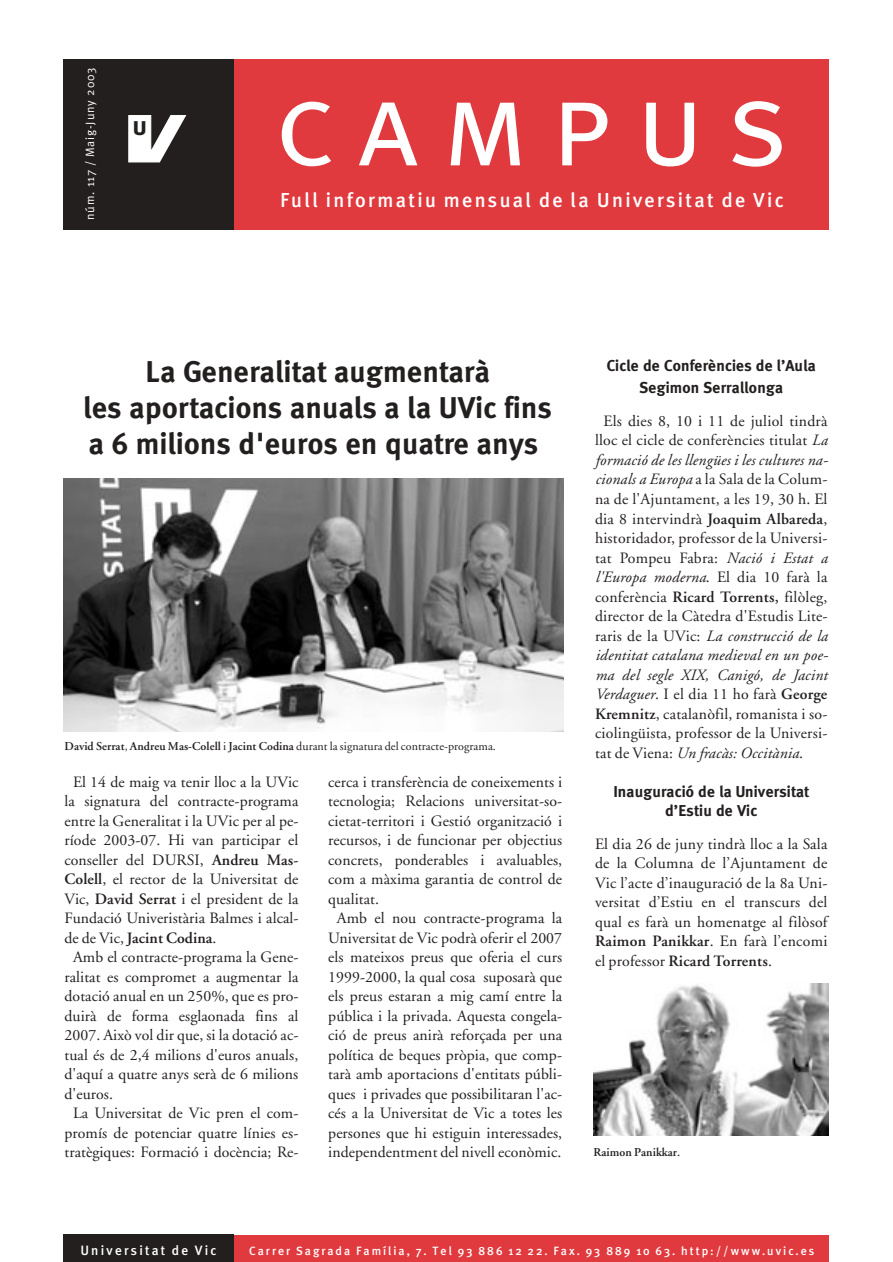
<style>
.page{position:relative;width:893px;height:1262px;background:#fff}
.page>*{position:absolute;margin:0;border:0;box-sizing:border-box;transform-origin:0 0}
.t1{font:120px "Meta Plus Normal Caps";letter-spacing:.19em;color:#fff}
.t2{font:700 30px/35.8px "Meta";letter-spacing:.015em;color:#231f1f;text-align:center}
.t3{font:25.8px "Meta Plus Bold Caps";color:#231f1f}
.t4{font:500 20.25px "Meta Plus";letter-spacing:.115em;color:#fff}
.t5{font:15.75px/19.5px "Adobe Garamond";letter-spacing:.005em;color:#231f1f;text-align:justify}
.t6{font:700 15.75px/22px "Meta";letter-spacing:.015em;color:#231f1f;text-align:center}
.t7{font:600 15.75px "Adobe Garamond";letter-spacing:.005em;color:#231f1f}
.t8{font:500 13.5px "Meta Plus";letter-spacing:.16em;color:#fff}
.t9{font:12px "Adobe Garamond";letter-spacing:.005em;color:#231f1f}
.t10{font:500 12px "Meta Plus";letter-spacing:.16em;color:#fff}
.t11{font:12px "Meta Normal";letter-spacing:.075em;color:#fff}
.t12{font:600 12px "Adobe Garamond";letter-spacing:.005em;color:#231f1f}
.s1{font-weight:600}
.s2{font-weight:400}
.s3{font-style:italic}
</style>
<div class="page">
<div style="left:233px;top:59px;width:595px;height:170px;background:#e0393e"></div>
<div style="left:233px;top:1235px;width:595px;height:26px;background:#e0393e"></div>
<div style="left:63px;top:59px;width:170px;height:170px;background:#231f1f"></div>
<svg style="left:128px;top:115px;width:59px;height:48px"></svg>
<div style="left:63px;top:1234px;width:170px;height:27px;background:#231f1f"></div>
<img style="left:63px;top:479px;width:500px;height:252px">
<img style="left:594px;top:983px;width:234px;height:152px">
<p class="t11" style="left:85px;top:220px;width:154px;rotate:-90deg">núm. 117 / Maig-Juny 2003</p>
<h3 class="t3" style="left:132px;top:111px;width:17px">u</h3>
<h1 class="t1" style="left:275px;top:54px;width:514px">campus</h1>
<p class="t4" style="left:280px;top:193px;width:505px">Full informatiu mensual de la Universitat de Vic</p>
<h2 class="t2" style="left:84px;top:357px;width:469px">La Generalitat augmentarà<br>les aportacions anuals a la UVic fins a 6 milions d'euros en quatre anys</h2>
<p class="t9" style="left:64px;top:741px;width:433px"><span class="s1">David Serrat</span>, <span class="s1">Andreu Mas-Colell</span> i <span class="s1">Jacint Codina</span> durant la signatura del contracte-programa.</p>
<p class="t5" style="left:73px;top:773px;width:227px">El 14 de maig va tenir lloc a la UVic</p>
<p class="t5" style="left:64px;top:793px;width:235px">la signatura del contracte-programa</p>
<p class="t5" style="left:64px;top:812px;width:235px">entre la Generalitat i la UVic per al pe-</p>
<p class="t5" style="left:64px;top:832px;width:235px">ríode 2003-07. Hi van participar el</p>
<p class="t5" style="left:64px;top:851px;width:235px">conseller del DURSI, <span class="s1">Andreu Mas-</span></p>
<p class="t5" style="left:64px;top:871px;width:235px"><span class="s1">Colell</span>, el rector de la Universitat de</p>
<p class="t5" style="left:64px;top:890px;width:235px">Vic, <span class="s1">David Serrat</span> i el president de la</p>
<p class="t5" style="left:65px;top:910px;width:235px">Fundació Univeristària Balmes i alcal-</p>
<p class="t7" style="left:65px;top:931px;width:153px"><span class="s2">de de Vic,</span> Jacint Codina<span class="s2">.</span></p>
<p class="t5" style="left:73px;top:949px;width:227px">Amb el contracte-programa la Gene-</p>
<p class="t5" style="left:65px;top:968px;width:235px">ralitat es compromet a augmentar la</p>
<p class="t5" style="left:65px;top:988px;width:235px">dotació anual en un 250%, que es pro-</p>
<p class="t5" style="left:65px;top:1007px;width:235px">duirà de forma esglaonada fins al</p>
<p class="t5" style="left:65px;top:1027px;width:235px">2007. Això vol dir que, si la dotació ac-</p>
<p class="t5" style="left:65px;top:1046px;width:235px">tual és de 2,4 milions d'euros anuals,</p>
<p class="t5" style="left:65px;top:1066px;width:235px">d'aquí a quatre anys serà de 6 milions</p>
<p class="t5" style="left:65px;top:1085px;width:50px">d'euros.</p>
<p class="t5" style="left:73px;top:1105px;width:227px">La Universitat de Vic pren el com-</p>
<p class="t5" style="left:65px;top:1124px;width:235px">promís de potenciar quatre línies es-</p>
<p class="t5" style="left:65px;top:1144px;width:235px">tratègiques: Formació i docència; Re-</p>
<p class="t5" style="left:328px;top:773px;width:235px">cerca i transferència de coneixements i</p>
<p class="t5" style="left:328px;top:793px;width:235px">tecnologia; Relacions universitat-so-</p>
<p class="t5" style="left:328px;top:812px;width:235px">cietat-territori i Gestió organització i</p>
<p class="t5" style="left:328px;top:832px;width:235px">recursos, i de funcionar per objectius</p>
<p class="t5" style="left:328px;top:851px;width:235px">concrets, ponderables i avaluables,</p>
<p class="t5" style="left:328px;top:871px;width:235px">com a màxima garantia de control de</p>
<p class="t5" style="left:328px;top:890px;width:52px">qualitat.</p>
<p class="t5" style="left:337px;top:910px;width:227px">Amb el nou contracte-programa la</p>
<p class="t5" style="left:328px;top:929px;width:235px">Universitat de Vic podrà oferir el 2007</p>
<p class="t5" style="left:328px;top:949px;width:235px">els mateixos preus que oferia el curs</p>
<p class="t5" style="left:328px;top:968px;width:235px">1999-2000, la qual cosa suposarà que</p>
<p class="t5" style="left:328px;top:988px;width:235px">els preus estaran a mig camí entre la</p>
<p class="t5" style="left:328px;top:1007px;width:235px">pública i la privada. Aquesta congela-</p>
<p class="t5" style="left:328px;top:1027px;width:235px">ció de preus anirà reforçada per una</p>
<p class="t5" style="left:328px;top:1046px;width:235px">política de beques pròpia, que comp-</p>
<p class="t5" style="left:328px;top:1066px;width:235px">tarà amb aportacions d'entitats públi-</p>
<p class="t5" style="left:328px;top:1085px;width:235px">ques i privades que possibilitaran l'ac-</p>
<p class="t5" style="left:328px;top:1105px;width:235px">cés a la Universitat de Vic a totes les</p>
<p class="t5" style="left:328px;top:1124px;width:235px">persones que hi estiguin interessades,</p>
<p class="t5" style="left:328px;top:1144px;width:235px">independentment del nivell econòmic.</p>
<p class="t6" style="left:606px;top:356px;width:210px">Cicle de Conferències de l’Aula<br>Segimon Serrallonga</p>
<p class="t5" style="left:595px;top:412px;width:234px;text-indent:9px">Els dies 8, 10 i 11 de juliol tindrà lloc el cicle de conferències titulat <span class="s3">La formació de les llengües i les cultures na&shy;cionals a Europa</span> a la Sala de la Colum&shy;na de l'Ajuntament, a les 19, 30 h. El dia 8 intervindrà <span class="s1">Joaquim Albareda</span>, historidador, professor de la Universi&shy;tat Pompeu Fabra: <span class="s3">Nació i Estat a l'Europa moderna</span>. El dia 10 farà la conferència <span class="s1">Ricard Torrents,</span> filòleg, director de la Càtedra d'Estudis Lite&shy;raris de la UVic: <span class="s3">La construcció de la identitat catalana medieval en un poe&shy;ma del segle XIX, Canigó, de Jacint Verdaguer</span>. I el dia 11 ho farà <span class="s1">George Kremnitz</span>, catalanòfil, romanista i so&shy;ciolingüista, professor de la Universi&shy;tat de Viena: <span class="s3">Un fracàs: Occitània</span>.</p>
<p class="t6" style="left:613px;top:783px;width:197px;line-height:19.5px">Inauguració de la Universitat d’Estiu de Vic</p>
<p class="t5" style="left:595px;top:835px;width:234px">El dia 26 de juny tindrà lloc a la Sala de la Columna de l’Ajuntament de Vic l’acte d’inauguració de la 8a Uni&shy;versitat d’Estiu en el transcurs del qual es farà un homenatge al filòsof <span class="s1">Raimon Panikkar</span>. En farà l’encomi el professor <span class="s1">Ricard Torrents</span>.</p>
<p class="t12" style="left:593px;top:1147px;width:88px">Raimon Panikkar.</p>
<p class="t8" style="left:80px;top:1245px;width:138px">Universitat de Vic</p>
<p class="t10" style="left:249px;top:1246px;width:566px">Carrer Sagrada Família, 7. Tel 93 886 12 22. Fax. 93 889 10 63. http://www.uvic.es</p>
</div>
